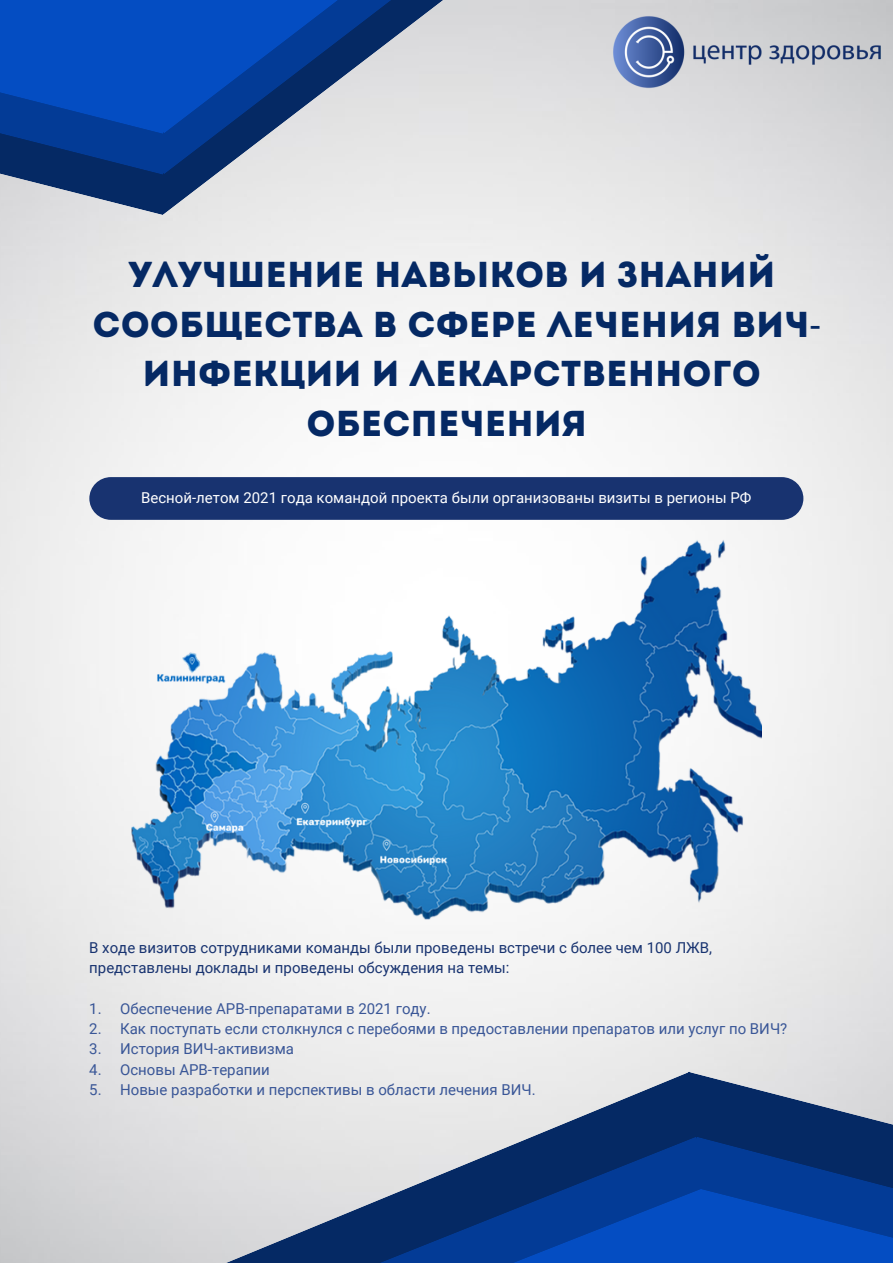
<style>
.page{position:relative;width:893px;height:1264px;background:#fff}
.page>*{position:absolute;margin:0;border:0;box-sizing:border-box;transform-origin:0 0}
.t1{font:36px/49.5px "Intro";color:#052964;text-align:center}
.t2{font:15px "Roboto";color:#395697}
.t3{font:15px/20.2px "Roboto";color:#183370}
.t4{font:15px "Roboto";color:#fff}
</style>
<div class="page">
<img style="left:0;top:0;width:892px;height:1262px">
<div style="left:249px;top:174px;width:200px;height:41px;background:#e9e9e9"></div>
<svg style="left:0;top:175px;width:249px;height:40px;background:#8493ac"></svg>
<div style="left:249px;top:133px;width:201px;height:41px;background:#e6e6e6"></div>
<svg style="left:0;top:133px;width:249px;height:42px;background:#0d387f"></svg>
<svg style="left:0;top:0;width:450px;height:133px;background:#3164b5"></svg>
<svg style="left:4px;top:1071px;width:888px;height:191px;background:#d6d8dc"></svg>
<img style="left:596px;top:0;width:296px;height:105px">
<svg style="left:22px;top:1089px;width:870px;height:173px;background:#a9b2c1"></svg>
<svg style="left:71px;top:1136px;width:483px;height:126px;background:#bec3cd"></svg>
<svg style="left:554px;top:1136px;width:338px;height:126px;background:#04327e"></svg>
<svg style="left:138px;top:1188px;width:739px;height:74px;background:#3762a8"></svg>
<div style="left:89px;top:477px;width:714px;height:43px;background:#183370;border-radius:21px"></div>
<img style="left:131px;top:539px;width:630px;height:381px">
<h1 class="t1" style="left:92px;top:253px;width:730px">Улучшение навыков и знаний сообщества в сфере лечения ВИЧ&shy;инфекции и лекарственного обеспечения</h1>
<p class="t4" style="left:141px;top:489px;width:611px">Весной-летом 2021 года командой проекта были организованы визиты в регионы РФ</p>
<p class="t3" style="left:89px;top:937px;width:624px">В ходе визитов сотрудниками команды были проведены встречи с более чем 100 ЛЖВ, представлены доклады и проведены обсуждения на темы:</p>
<p class="t2" style="left:89px;top:999px;width:343px">1. Обеспечение АРВ-препаратами в 2021 году.</p>
<p class="t2" style="left:89px;top:1020px;width:699px">2. Как поступать если столкнулся с перебоями в предоставлении препаратов или услуг по ВИЧ?</p>
<p class="t2" style="left:89px;top:1040px;width:206px">3. История ВИЧ-активизма</p>
<p class="t2" style="left:89px;top:1060px;width:182px">4. Основы АРВ-терапии</p>
<p class="t2" style="left:89px;top:1080px;width:448px">5. Новые разработки и перспективы в области лечения ВИЧ.</p>
</div>
